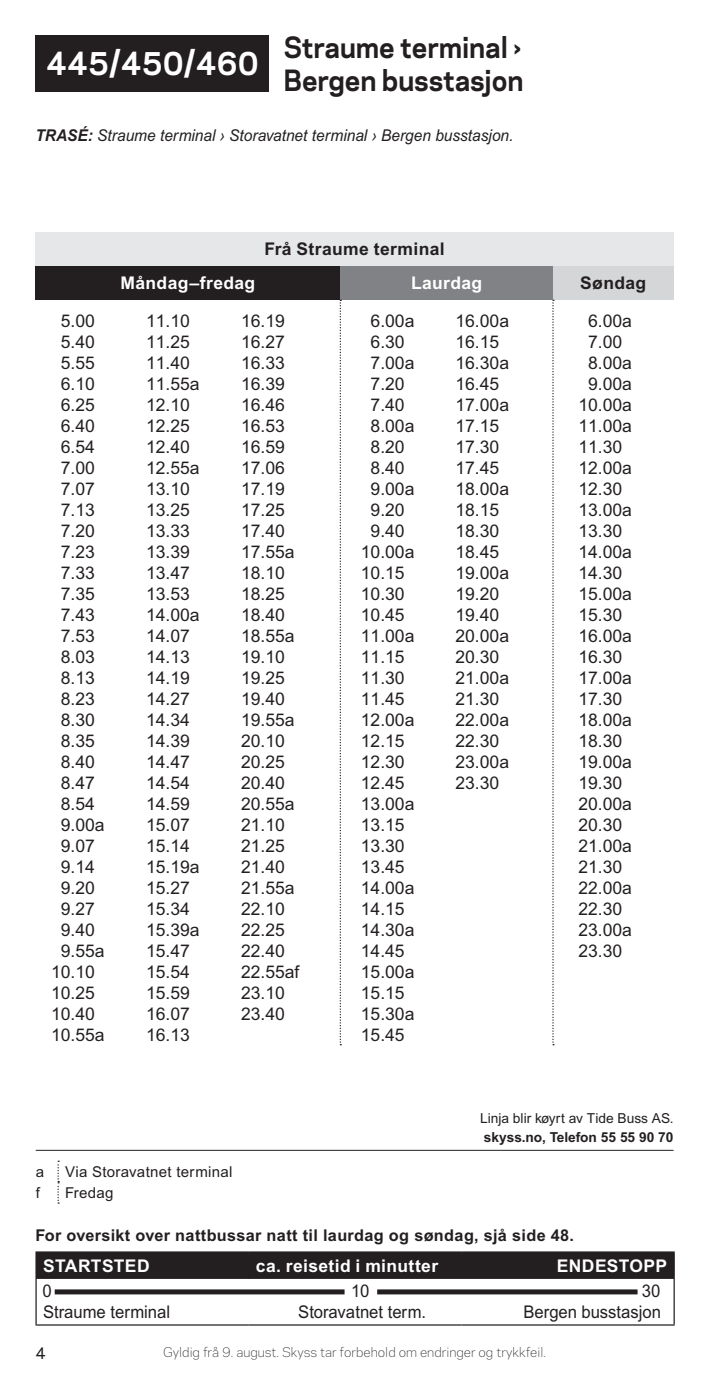
<style>
.page{position:relative;width:709px;height:1382px;background:#fff}
.page>*{position:absolute;margin:0;border:0;box-sizing:border-box;transform-origin:0 0}
.t1{font:700 30px "Galaxie Polaris";color:#fff}
.t2{font:700 27.5px/33px "Galaxie Polaris";letter-spacing:-.005em;color:#231f20;scale:.95 1}
.t3{font:17.5px/21px "Arial MT Pro";color:#231f20;text-align:center}
.t4{font:700 17.5px "Arial MT Pro";letter-spacing:.02em;color:#fff}
.t5{font:17.5px "Arial MT Pro";color:#231f20;scale:.95 1}
.t6{font:700 17.5px "Arial MT Pro";letter-spacing:.02em;color:#231f20}
.t7{font:italic 16.25px "Arial MT Pro";color:#231f20;scale:.95 1}
.t8{font:700 16.25px "Arial MT Pro";letter-spacing:.02em;color:#231f20}
.t9{font:15px "Arial MT Pro";letter-spacing:.02em;color:#231f20}
.t10{font:500 15px "Galaxie Polaris";color:#231f20}
.t11{font:13.75px "Arial MT Pro";color:#231f20}
.t12{font:700 13.75px "Arial MT Pro";color:#231f20}
.t13{font:300 12.5px "Galaxie Polaris";color:#231f20}
.s1{font-weight:700}
</style>
<div class="page">
<hr style="left:36px;top:1150px;width:637px;height:1px;background:#231f20">
<svg style="left:57px;top:1161px;width:2px;height:43px"></svg>
<div style="left:35px;top:232px;width:638px;height:34px;background:#e6e7e9"></div>
<div style="left:35px;top:266px;width:305px;height:34px;background:#231f20"></div>
<div style="left:340px;top:266px;width:213px;height:34px;background:#808285"></div>
<div style="left:553px;top:266px;width:120px;height:34px;background:#d5d6d8"></div>
<svg style="left:340px;top:300px;width:1px;height:745px"></svg>
<svg style="left:552px;top:300px;width:2px;height:745px"></svg>
<hr style="left:35px;top:1324px;width:214px;height:2px;background:#231f20">
<hr style="left:249px;top:1324px;width:212px;height:2px;background:#231f20">
<hr style="left:461px;top:1324px;width:213px;height:2px;background:#231f20">
<hr style="left:35px;top:1251px;width:214px;height:2px;background:#231f20">
<hr style="left:35px;top:1253px;width:2px;height:26px;background:#231f20">
<hr style="left:249px;top:1251px;width:212px;height:2px;background:#231f20">
<hr style="left:461px;top:1251px;width:213px;height:2px;background:#231f20">
<hr style="left:35px;top:1279px;width:2px;height:45px;background:#231f20">
<hr style="left:673px;top:1279px;width:1px;height:45px;background:#231f20">
<div style="left:37px;top:1253px;width:637px;height:26px;background:#231f20"></div>
<div style="left:55px;top:1289px;width:289px;height:5px;background:#231f20"></div>
<div style="left:377px;top:1289px;width:260px;height:5px;background:#231f20"></div>
<div style="left:35px;top:35px;width:234px;height:57px;background:#231f20"></div>
<h1 class="t1" style="left:46px;top:41px;width:214px">445/450/460</h1>
<h2 class="t2" style="left:283px;top:29px;width:254px">Straume terminal ›<br>Bergen busstasjon</h2>
<p class="t7" style="left:35px;top:126px;width:504px"><span class="s1">TRASÉ:</span> Straume terminal › Storavatnet terminal › Bergen busstasjon.</p>
<p class="t6" style="left:264px;top:239px;width:182px">Frå Straume terminal</p>
<p class="t4" style="left:120px;top:273px;width:136px">Måndag–fredag</p>
<p class="t4" style="left:411px;top:273px;width:73px">Laurdag</p>
<p class="t6" style="left:580px;top:273px;width:68px">Søndag</p>
<p class="t3" style="left:51px;top:312px;width:55px">5.00<br>5.40<br>5.55<br>6.10<br>6.25<br>6.40<br>6.54<br>7.00<br>7.07<br>7.13<br>7.20<br>7.23<br>7.33<br>7.35<br>7.43<br>7.53<br>8.03<br>8.13<br>8.23<br>8.30<br>8.35<br>8.40<br>8.47<br>8.54<br>9.00a<br>9.07<br>9.14<br>9.20<br>9.27<br>9.40<br>9.55a<br>10.10<br>10.25<br>10.40<br>10.55a</p>
<p class="t3" style="left:146px;top:312px;width:55px;text-align:left">11.10<br>11.25<br>11.40<br>11.55a<br>12.10<br>12.25<br>12.40<br>12.55a<br>13.10<br>13.25<br>13.33<br>13.39<br>13.47<br>13.53<br>14.00a<br>14.07<br>14.13<br>14.19<br>14.27<br>14.34<br>14.39<br>14.47<br>14.54<br>14.59<br>15.07<br>15.14<br>15.19a<br>15.27<br>15.34<br>15.39a<br>15.47<br>15.54<br>15.59<br>16.07<br>16.13</p>
<p class="t3" style="left:241px;top:312px;width:60px;text-align:left">16.19<br>16.27<br>16.33<br>16.39<br>16.46<br>16.53<br>16.59<br>17.06<br>17.19<br>17.25<br>17.40<br>17.55a<br>18.10<br>18.25<br>18.40<br>18.55a<br>19.10<br>19.25<br>19.40<br>19.55a<br>20.10<br>20.25<br>20.40<br>20.55a<br>21.10<br>21.25<br>21.40<br>21.55a<br>22.10<br>22.25<br>22.40<br>22.55af<br>23.10<br>23.40</p>
<p class="t9" style="left:36px;top:1163px;width:10px">a</p>
<p class="t9" style="left:65px;top:1163px;width:169px">Via Storavatnet terminal</p>
<p class="t9" style="left:36px;top:1184px;width:6px">f</p>
<p class="t9" style="left:65px;top:1184px;width:50px">Fredag</p>
<p class="t3" style="left:361px;top:312px;width:55px">6.00a<br>6.30<br>7.00a<br>7.20<br>7.40<br>8.00a<br>8.20<br>8.40<br>9.00a<br>9.20<br>9.40<br>10.00a<br>10.15<br>10.30<br>10.45<br>11.00a<br>11.15<br>11.30<br>11.45<br>12.00a<br>12.15<br>12.30<br>12.45<br>13.00a<br>13.15<br>13.30<br>13.45<br>14.00a<br>14.15<br>14.30a<br>14.45<br>15.00a<br>15.15<br>15.30a<br>15.45</p>
<p class="t3" style="left:455px;top:312px;width:55px;text-align:left">16.00a<br>16.15<br>16.30a<br>16.45<br>17.00a<br>17.15<br>17.30<br>17.45<br>18.00a<br>18.15<br>18.30<br>18.45<br>19.00a<br>19.20<br>19.40<br>20.00a<br>20.30<br>21.00a<br>21.30<br>22.00a<br>22.30<br>23.00a<br>23.30</p>
<p class="t3" style="left:578px;top:312px;width:55px">6.00a<br>7.00<br>8.00a<br>9.00a<br>10.00a<br>11.00a<br>11.30<br>12.00a<br>12.30<br>13.00a<br>13.30<br>14.00a<br>14.30<br>15.00a<br>15.30<br>16.00a<br>16.30<br>17.00a<br>17.30<br>18.00a<br>18.30<br>19.00a<br>19.30<br>20.00a<br>20.30<br>21.00a<br>21.30<br>22.00a<br>22.30<br>23.00a<br>23.30</p>
<p class="t11" style="left:480px;top:1110px;width:195px">Linja blir køyrt av Tide Buss AS.</p>
<p class="t12" style="left:483px;top:1129px;width:191px">skyss.no, Telefon 55 55 90 70</p>
<p class="t8" style="left:35px;top:1226px;width:540px">For oversikt over nattbussar natt til laurdag og søndag, sjå side 48.</p>
<p class="t4" style="left:43px;top:1255px;width:108px">STARTSTED</p>
<p class="t4" style="left:256px;top:1255px;width:184px">ca. reisetid i minutter</p>
<p class="t4" style="left:557px;top:1255px;width:112px">ENDESTOPP</p>
<p class="t5" style="left:43px;top:1302px;width:135px">Straume terminal</p>
<p class="t5" style="left:298px;top:1302px;width:136px">Storavatnet term.</p>
<p class="t5" style="left:523px;top:1302px;width:146px">Bergen busstasjon</p>
<p class="t5" style="left:43px;top:1281px;width:11px">0</p>
<p class="t5" style="left:351px;top:1281px;width:21px">10</p>
<p class="t5" style="left:642px;top:1281px;width:21px">30</p>
<p class="t10" style="left:35px;top:1341px;width:12px">4</p>
<p class="t13" style="left:163px;top:1342px;width:384px">Gyldig frå 9. august. Skyss tar forbehold om endringer og trykkfeil.</p>
</div>
